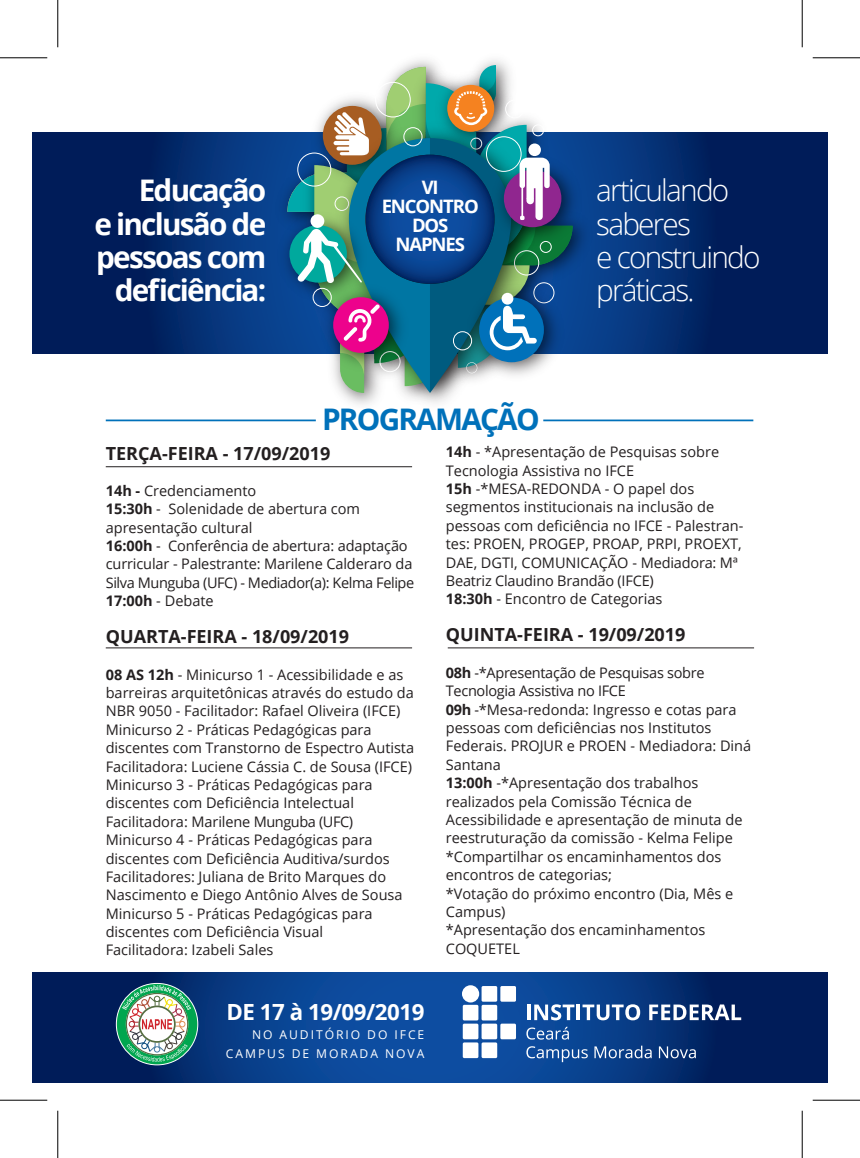
<style>
.page{position:relative;width:860px;height:1158px;background:#fff}
.page>*{position:absolute;margin:0;border:0;box-sizing:border-box;transform-origin:0 0}
.t1{font:700 29.75px/33.2px "Open Sans";letter-spacing:-.06em;color:#fff;text-align:right}
.t2{font:300 29.75px/33.2px "Open Sans";letter-spacing:-.06em;color:#fff}
.t3{font:700 29.75px "Open Sans";letter-spacing:-.06em;color:#0071ba}
.t4{font:700 22.22px "Open Sans";letter-spacing:-.02em;color:#fff}
.t5{font:700 18.55px/19.1px "Open Sans";letter-spacing:-.06em;color:#fff;text-align:center}
.t6{font:700 18.03px "Open Sans";color:#231f20}
.t7{font:14.53px/18.4px "Open Sans";color:#231f20}
.t8{font:12.08px/19.1px "Open Sans";letter-spacing:.16em;color:#fff;text-align:right}
.s1{font-weight:700}
</style>
<div class="page">
<svg style="left:33px;top:133px;width:794px;height:220px;background:#022869"></svg>
<svg style="left:33px;top:972px;width:794px;height:110px;background:#07367e"></svg>
<div style="left:500px;top:1023px;width:16px;height:16px;background:#fff;border-radius:2px"></div>
<div style="left:481px;top:985px;width:16px;height:16px;background:#fff;border-radius:2px"></div>
<div style="left:500px;top:985px;width:16px;height:16px;background:#fff;border-radius:2px"></div>
<div style="left:463px;top:1004px;width:15px;height:16px;background:#fff;border-radius:2px"></div>
<div style="left:481px;top:1004px;width:16px;height:16px;background:#fff;border-radius:2px"></div>
<div style="left:463px;top:1023px;width:15px;height:16px;background:#fff;border-radius:2px"></div>
<div style="left:481px;top:1023px;width:16px;height:16px;background:#fff;border-radius:2px"></div>
<div style="left:463px;top:1042px;width:15px;height:15px;background:#fff;border-radius:2px"></div>
<div style="left:481px;top:1042px;width:16px;height:15px;background:#fff;border-radius:2px"></div>
<div style="left:462px;top:985px;width:17px;height:17px;background:#fff;border-radius:50%"></div>
<hr style="left:527px;top:1004px;width:3px;height:15px;background:#fff">
<svg style="left:534px;top:1004px;width:40px;height:16px"></svg>
<hr style="left:577px;top:1004px;width:3px;height:15px;background:#fff">
<svg style="left:582px;top:1004px;width:58px;height:16px"></svg>
<svg style="left:649px;top:1004px;width:92px;height:15px"></svg>
<svg style="left:526px;top:1026px;width:43px;height:13px"></svg>
<svg style="left:526px;top:1046px;width:62px;height:15px"></svg>
<svg style="left:594px;top:1045px;width:57px;height:13px"></svg>
<svg style="left:659px;top:1046px;width:37px;height:12px"></svg>
<svg style="left:116px;top:983px;width:82px;height:81px"></svg>
<div style="left:116px;top:983px;width:82px;height:81px;border:1px solid #fff;border-radius:50%"></div>
<img style="left:122px;top:985px;width:69px;height:76px">
<div style="left:572px;top:207px;width:26px;height:122px;background:#094390"></div>
<img style="left:270px;top:132px;width:17px;height:104px">
<div style="left:272px;top:206px;width:15px;height:101px;background:#094491"></div>
<img style="left:572px;top:151px;width:15px;height:100px">
<svg style="left:287px;top:65px;width:285px;height:328px"></svg>
<hr style="left:106px;top:466px;width:306px;height:1px;background:#231f20">
<hr style="left:106px;top:647px;width:306px;height:1px;background:#231f20">
<hr style="left:448px;top:647px;width:306px;height:1px;background:#231f20">
<hr style="left:106px;top:419px;width:210px;height:2px;background:#0071ba">
<hr style="left:543px;top:419px;width:210px;height:2px;background:#0071ba">
<hr style="left:0;top:57px;width:47px;height:1px;background:#000">
<hr style="left:812px;top:57px;width:48px;height:1px;background:#000">
<hr style="left:0;top:1099px;width:47px;height:1px;background:#000">
<hr style="left:812px;top:1099px;width:48px;height:1px;background:#000">
<hr style="left:57px;top:0;width:1px;height:47px;background:#000">
<hr style="left:57px;top:1110px;width:1px;height:47px;background:#000">
<hr style="left:802px;top:0;width:1px;height:47px;background:#000">
<hr style="left:802px;top:1110px;width:1px;height:47px;background:#000">
<h1 class="t1" style="left:94px;top:173px;width:173px">Educação<br>e inclusão de pessoas com deficiência:</h1>
<h1 class="t2" style="left:596px;top:173px;width:166px">articulando saberes<br>e construindo práticas.</h1>
<p class="t5" style="left:382px;top:177px;width:99px">VI<br>ENCONTRO<br>DOS<br>NAPNES</p>
<h1 class="t3" style="left:322px;top:398px;width:219px">PROGRAMAÇÃO</h1>
<p class="t6" style="left:106px;top:440px;width:226px">TERÇA-FEIRA - 17/09/2019</p>
<p class="t7" style="left:106px;top:481px;width:310px"><span class="s1">14h -</span> Credenciamento<br><span class="s1">15:30h</span> - Solenidade de abertura com apresentação cultural<br><span class="s1">16:00h</span> - Conferência de abertura: adaptação curricular - Palestrante: Marilene Calderaro da Silva Munguba (UFC) - Mediador(a): Kelma Felipe <span class="s1">17:00h</span> - Debate</p>
<p class="t6" style="left:106px;top:623px;width:245px">QUARTA-FEIRA - 18/09/2019</p>
<p class="t7" style="left:106px;top:664px;width:310px"><span class="s1">08 AS 12h</span> - Minicurso 1 - Acessibilidade e as barreiras arquitetônicas através do estudo da NBR 9050 - Facilitador: Rafael Oliveira (IFCE)<br>Minicurso 2 - Práticas Pedagógicas para discentes com Transtorno de Espectro Autista Facilitadora: Luciene Cássia C. de Sousa (IFCE)<br>Minicurso 3 - Práticas Pedagógicas para discentes com Deficiência Intelectual Facilitadora: Marilene Munguba (UFC)<br>Minicurso 4 - Práticas Pedagógicas para discentes com Deficiência Auditiva/surdos Facilitadores: Juliana de Brito Marques do Nascimento e Diego Antônio Alves de Sousa Minicurso 5 - Práticas Pedagógicas para discentes com Deficiência Visual<br>Facilitadora: Izabeli Sales</p>
<p class="t7" style="left:446px;top:442px;width:299px"><span class="s1">14h</span> - *Apresentação de Pesquisas sobre Tecnologia Assistiva no IFCE<br><span class="s1">15h</span> -*MESA-REDONDA - O papel dos segmentos institucionais na inclusão de pessoas com deficiência no IFCE - Palestran&shy;tes: PROEN, PROGEP, PROAP, PRPI, PROEXT, DAE, DGTI, COMUNICAÇÃO - Mediadora: Mª Beatriz Claudino Brandão (IFCE)<br><span class="s1">18:30h</span> - Encontro de Categorias</p>
<p class="t6" style="left:446px;top:621px;width:241px">QUINTA-FEIRA - 19/09/2019</p>
<p class="t7" style="left:446px;top:663px;width:307px"><span class="s1">08h</span> -*Apresentação de Pesquisas sobre<br>Tecnologia Assistiva no IFCE<br><span class="s1">09h</span> -*Mesa-redonda: Ingresso e cotas para pessoas com deficiências nos Institutos<br>Federais. PROJUR e PROEN - Mediadora: Diná<br>Santana<br><span class="s1">13:00h</span> -*Apresentação dos trabalhos realizados pela Comissão Técnica de<br>Acessibilidade e apresentação de minuta de reestruturação da comissão - Kelma Felipe *Compartilhar os encaminhamentos dos encontros de categorias;<br>*Votação do próximo encontro (Dia, Mês e<br>Campus)<br>*Apresentação dos encaminhamentos<br>COQUETEL</p>
<h2 class="t4" style="left:226px;top:996px;width:199px">DE 17 à 19/09/2019</h2>
<p class="t8" style="left:226px;top:1024px;width:200px">NO AUDITÓRIO DO IFCE<br>CAMPUS DE MORADA NOVA</p>
</div>
